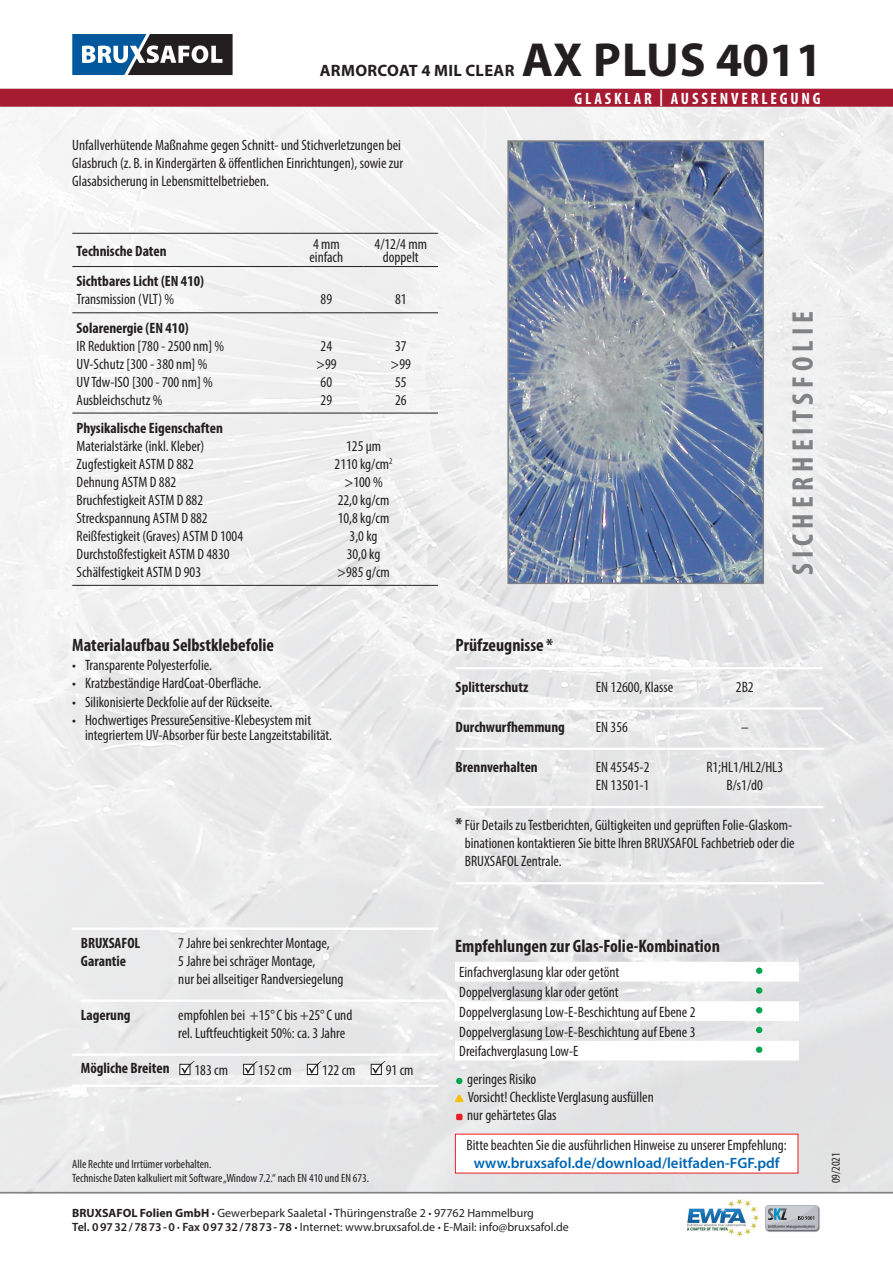
<style>
.page{position:relative;width:893px;height:1263px;background:#fff}
.page>*{position:absolute;margin:0;border:0;box-sizing:border-box;transform-origin:0 0}
.t1{font:700 48px "Myriad Pro";color:#231f20}
.t2{font:700 condensed 30px "Myriad Pro";letter-spacing:.17em;color:#808285}
.t3{font:700 condensed 18px "Myriad Pro";color:#231f20}
.t4{font:700 condensed 16.5px "Myriad Pro";letter-spacing:.17em;color:#fff}
.t5{font:700 16.5px "Myriad Pro";letter-spacing:.02em;color:#231f20}
.t6{font:condensed 15px/18px "Myriad Pro";color:#231f20}
.t7{font:700 condensed 15px "Myriad Pro";color:#231f20}
.t8{font:600 15px "Myriad Pro";color:#0166b3}
.t9{font:12px/14.4px "Myriad Pro";color:#231f20}
.t10{font:condensed 12px/14.4px "Myriad Pro";color:#231f20}
.s1{font-weight:700;font-size:18px}
.s2{font-weight:700}
.s3{font-weight:600}
</style>
<div class="page">
<div style="left:0;top:91px;width:893px;height:1102px;background:linear-gradient(to bottom,#f5f5f5,#e5e5e6)"></div>
<hr style="left:0;top:1192px;width:893px;height:1px;background:#808285">
<img style="left:687px;top:1199px;width:71px;height:37px">
<img style="left:766px;top:1206px;width:54px;height:26px">
<svg style="left:765px;top:1205px;width:53px;height:25px"></svg>
<div style="left:0;top:89px;width:893px;height:18px;background:#a61a32"></div>
<svg style="left:72px;top:34px;width:161px;height:41px"></svg>
<div style="left:455px;top:1134px;width:343px;height:39px;background:#fff"></div>
<svg style="left:455px;top:962px;width:344px;height:98px"></svg>
<div style="left:756px;top:1046px;width:6px;height:7px;background:#00a54f;border-radius:50%"></div>
<svg style="left:456px;top:1078px;width:6px;height:6px"></svg>
<svg style="left:455px;top:1094px;width:9px;height:8px"></svg>
<svg style="left:456px;top:1114px;width:6px;height:6px"></svg>
<hr style="left:456px;top:667px;width:366px;height:2px;background:#fff">
<hr style="left:456px;top:707px;width:367px;height:3px;background:#fff">
<hr style="left:456px;top:748px;width:367px;height:2px;background:#fff">
<hr style="left:456px;top:806px;width:367px;height:2px;background:#fff">
<hr style="left:456px;top:882px;width:367px;height:2px;background:#fff">
<hr style="left:72px;top:927px;width:366px;height:3px;background:#fff">
<hr style="left:81px;top:999px;width:368px;height:3px;background:#fff">
<hr style="left:72px;top:1053px;width:366px;height:3px;background:#fff">
<div style="left:179px;top:1064px;width:11px;height:11px;border:1px solid #231f20"></div>
<div style="left:243px;top:1064px;width:11px;height:11px;border:1px solid #231f20"></div>
<div style="left:307px;top:1064px;width:11px;height:11px;border:1px solid #231f20"></div>
<div style="left:371px;top:1064px;width:11px;height:11px;border:1px solid #231f20"></div>
<hr style="left:72px;top:1085px;width:366px;height:2px;background:#fff">
<hr style="left:72px;top:233px;width:217px;height:1px;background:#231f20">
<hr style="left:289px;top:233px;width:75px;height:1px;background:#231f20">
<hr style="left:364px;top:233px;width:74px;height:1px;background:#231f20">
<hr style="left:72px;top:266px;width:217px;height:1px;background:#231f20">
<hr style="left:289px;top:266px;width:75px;height:1px;background:#231f20">
<hr style="left:364px;top:266px;width:74px;height:1px;background:#231f20">
<hr style="left:72px;top:313px;width:217px;height:1px;background:#231f20">
<hr style="left:289px;top:313px;width:75px;height:1px;background:#231f20">
<hr style="left:364px;top:313px;width:74px;height:1px;background:#231f20">
<hr style="left:72px;top:413px;width:217px;height:1px;background:#231f20">
<hr style="left:289px;top:413px;width:75px;height:1px;background:#231f20">
<hr style="left:364px;top:413px;width:74px;height:1px;background:#231f20">
<hr style="left:72px;top:585px;width:217px;height:1px;background:#231f20">
<hr style="left:289px;top:585px;width:75px;height:1px;background:#231f20">
<hr style="left:364px;top:585px;width:74px;height:1px;background:#231f20">
<svg style="left:372px;top:1061px;width:13px;height:13px"></svg>
<svg style="left:181px;top:1061px;width:13px;height:13px"></svg>
<svg style="left:244px;top:1061px;width:14px;height:13px"></svg>
<svg style="left:308px;top:1061px;width:14px;height:13px"></svg>
<img style="left:510px;top:143px;width:251px;height:438px">
<div style="left:507px;top:140px;width:257px;height:444px;border:2px solid #808285"></div>
<p class="t5" style="left:320px;top:60px;width:196px">ARMORCOAT 4 MIL CLEAR</p>
<h1 class="t1" style="left:522px;top:29px;width:302px">AX PLUS 4011</h1>
<p class="t4" style="left:575px;top:88px;width:247px">GLASKLAR | AUSSENVERLEGUNG</p>
<p class="t6" style="left:72px;top:136px;width:332px">Unfallverhütende Maßnahme gegen Schnitt- und Stichverletzungen bei<br>Glasbruch (z. B. in Kindergärten &amp; öffentlichen Einrichtungen), sowie zur<br>Glasabsicherung in Lebensmittelbetrieben.</p>
<p class="t7" style="left:77px;top:241px;width:92px">Technische Daten</p>
<p class="t6" style="left:309px;top:237px;width:35px;line-height:13.5px">4 mm einfach</p>
<p class="t6" style="left:375px;top:237px;width:54px;line-height:13.5px;text-align:center">4/12/4 mm doppelt</p>
<p class="t7" style="left:77px;top:272px;width:129px">Sichtbares Licht (EN 410)</p>
<p class="t6" style="left:77px;top:290px;width:99px">Transmission (VLT) %</p>
<p class="t6" style="left:321px;top:290px;width:13px">89</p>
<p class="t6" style="left:395px;top:290px;width:13px">81</p>
<p class="t7" style="left:77px;top:318px;width:114px">Solarenergie (EN 410)</p>
<p class="t6" style="left:77px;top:336px;width:149px">IR Reduktion [780 - 2500 nm] %<br>UV-Schutz [300 - 380 nm] %<br>UV Tdw-ISO [300 - 700 nm] %<br>Ausbleichschutz %</p>
<p class="t6" style="left:316px;top:336px;width:22px">24 &gt;99<br>60<br>29</p>
<p class="t6" style="left:391px;top:336px;width:22px">37 &gt;99<br>55<br>26</p>
<p class="t7" style="left:77px;top:418px;width:148px">Physikalische Eigenschaften</p>
<p class="t6" style="left:77px;top:437px;width:168px">Materialstärke (inkl. Kleber)<br>Zugfestigkeit ASTM D 882<br>Dehnung ASTM D 882<br>Bruchfestigkeit ASTM D 882<br>Streckspannung ASTM D 882<br>Reißfestigkeit (Graves) ASTM D 1004<br>Durchstoßfestigkeit ASTM D 4830<br>Schälfestigkeit ASTM D 903</p>
<p class="t6" style="left:335px;top:437px;width:59px;text-align:center">125 µm<br>2110 kg/cm<sup>2 </sup>&gt;100 %<br>22,0 kg/cm<br>10,8 kg/cm<br>3,0 kg<br>30,0 kg &gt;985 g/cm</p>
<h2 class="t2" style="left:784px;top:575px;width:266px;rotate:-90deg">SICHERHEITSFOLIE</h2>
<p class="t3" style="left:72px;top:634px;width:203px">Materialaufbau Selbstklebefolie</p>
<p class="t6" style="left:72px;top:656px;width:141px">• Transparente Polyesterfolie.</p>
<p class="t6" style="left:72px;top:674px;width:191px">• Kratzbeständige HardCoat-Oberfläche.</p>
<p class="t6" style="left:72px;top:693px;width:202px">• Silikonisierte Deckfolie auf der Rückseite.</p>
<p class="t6" style="left:85px;top:713px;width:248px;line-height:14.2px;text-indent:-13px">• Hochwertiges PressureSensitive-Klebesystem mit integriertem UV-Absorber für beste Langzeitstabilität.</p>
<p class="t3" style="left:456px;top:634px;width:99px">Prüfzeugnisse *</p>
<p class="t7" style="left:456px;top:677px;width:74px">Splitterschutz</p>
<p class="t6" style="left:596px;top:677px;width:79px">EN 12600, Klasse</p>
<p class="t6" style="left:736px;top:677px;width:19px">2B2</p>
<p class="t7" style="left:456px;top:717px;width:111px">Durchwurfhemmung</p>
<p class="t6" style="left:596px;top:718px;width:33px">EN 356</p>
<p class="t6" style="left:741px;top:718px;width:9px">–</p>
<p class="t7" style="left:456px;top:758px;width:84px">Brennverhalten</p>
<p class="t6" style="left:596px;top:758px;width:55px">EN 45545-2</p>
<p class="t6" style="left:706px;top:758px;width:78px">R1;HL1/HL2/HL3</p>
<p class="t6" style="left:596px;top:776px;width:55px">EN 13501-1</p>
<p class="t6" style="left:726px;top:776px;width:38px">B/s1/d0</p>
<p class="t6" style="left:465px;top:816px;width:331px;text-indent:-9px"><span class="s1">*</span> Für Details zu Testberichten, Gültigkeiten und geprüften Folie-Glaskom&shy;binationen kontaktieren Sie bitte Ihren BRUXSAFOL Fachbetrieb oder die<br>BRUXSAFOL Zentrale.</p>
<p class="t7" style="left:81px;top:933px;width:61px">BRUXSAFOL</p>
<p class="t6" style="left:178px;top:934px;width:153px">7 Jahre bei senkrechter Montage,</p>
<p class="t7" style="left:81px;top:951px;width:47px">Garantie</p>
<p class="t6" style="left:178px;top:952px;width:167px">5 Jahre bei schräger Montage,<br>nur bei allseitiger Randversiegelung</p>
<p class="t7" style="left:81px;top:1005px;width:51px">Lagerung</p>
<p class="t6" style="left:178px;top:1006px;width:176px">empfohlen bei +15°C bis +25°C und rel. Luftfeuchtigkeit 50%: ca. 3 Jahre</p>
<p class="t7" style="left:81px;top:1059px;width:90px">Mögliche Breiten</p>
<p class="t6" style="left:194px;top:1061px;width:35px">183 cm</p>
<p class="t6" style="left:258px;top:1061px;width:35px">152 cm</p>
<p class="t6" style="left:322px;top:1061px;width:35px">122 cm</p>
<p class="t6" style="left:386px;top:1061px;width:29px">91 cm</p>
<p class="t10" style="left:72px;top:1157px;width:298px">Alle Rechte und Irrtümer vorbehalten.<br>Technische Daten kalkuliert mit Software „Window 7.2.“ nach EN 410 und EN 673.</p>
<p class="t3" style="left:455px;top:934px;width:266px">Empfehlungen zur Glas-Folie-Kombination</p>
<p class="t6" style="left:459px;top:962px;width:238px;line-height:19.8px">Einfachverglasung klar oder getönt Doppelverglasung klar oder getönt Doppelverglasung Low-E-Beschichtung auf Ebene 2<br>Doppelverglasung Low-E-Beschichtung auf Ebene 3<br>Dreifachverglasung Low-E</p>
<p class="t6" style="left:467px;top:1070px;width:188px">geringes Risiko<br>Vorsicht! Checkliste Verglasung ausfüllen nur gehärtetes Glas</p>
<p class="t6" style="left:466px;top:1136px;width:322px">Bitte beachten Sie die ausführlichen Hinweise zu unserer Empfehlung:</p>
<p class="t8" style="left:474px;top:1153px;width:307px">www.bruxsafol.de/download/leitfaden-FGF.pdf</p>
<p class="t9" style="left:72px;top:1205px;width:498px"><span class="s2">BRUXSAFOL Folien GmbH ·</span> Gewerbepark Saaletal <span class="s2">·</span> Thüringenstraße 2 <span class="s2">·</span> 97762 Hammelburg<br><span class="s3">Tel. 09732/7873-0 · Fax 09732/7873-78</span> <span class="s2">·</span> Internet: www.bruxsafol.de <span class="s2">·</span> E-Mail: info@bruxsafol.de</p>
<p class="t10" style="left:829px;top:1183px;width:33px;rotate:-90deg">09/2021</p>
</div>
